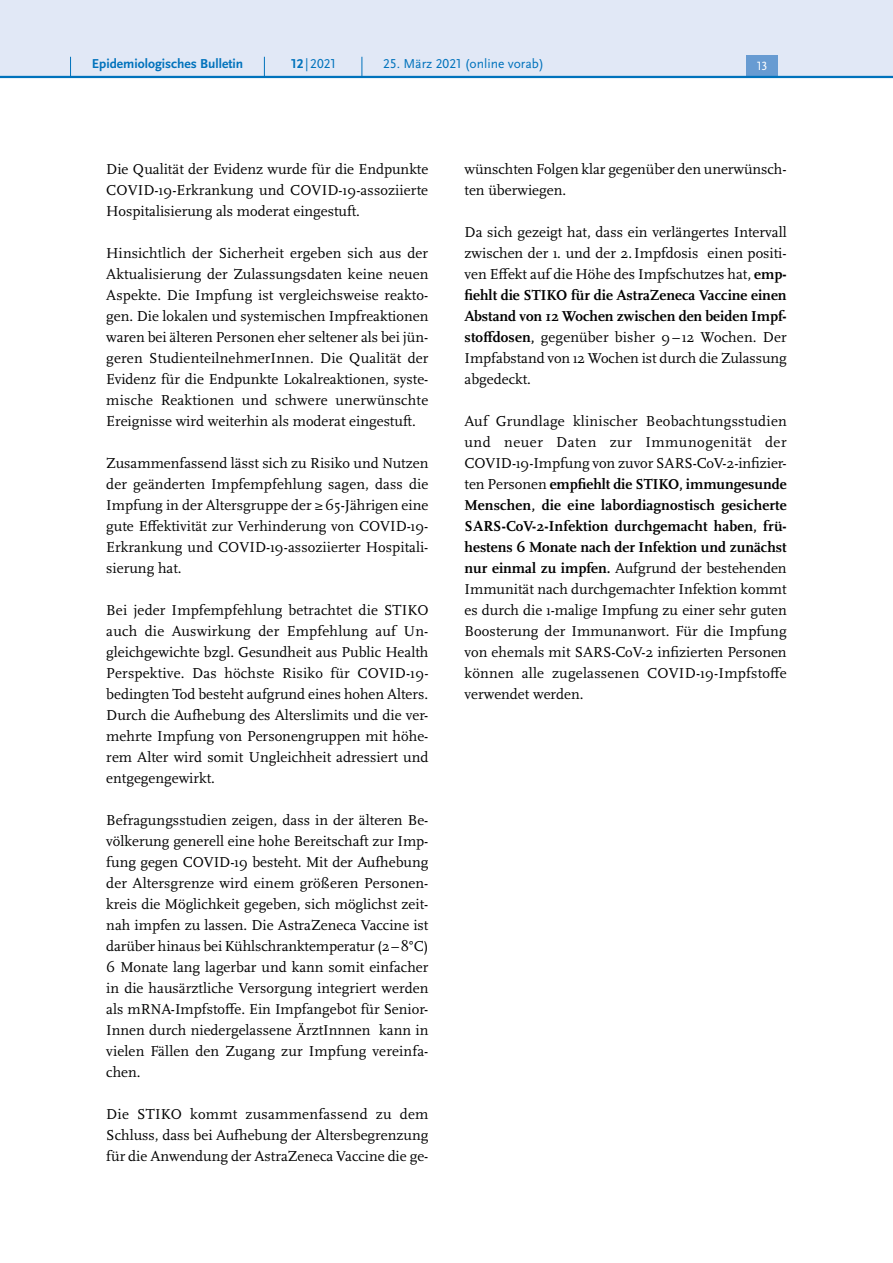
<style>
.page{position:relative;width:893px;height:1263px;background:#fff}
.page>*{position:absolute;margin:0;border:0;box-sizing:border-box;transform-origin:0 0}
.P_-_Fließtext{font:15px/21px "Scala Pro";color:#000;text-align:justify}
.t1{font:13.5px "Scala Sans Pro";color:#0072bc}
.t2{font:700 13.5px "Scala Sans Pro";color:#0072bc}
.t3{font:12.45px "Scala Sans Pro";color:#fff}
.s1{font-weight:700}
</style>
<div class="page">
<div style="left:0;top:0;width:893px;height:77px;background:#e1e8f6"></div>
<div style="left:746px;top:55px;width:32px;height:21px;background:#679bd2"></div>
<hr style="left:0;top:76px;width:893px;height:2px;background:#0072bc">
<svg style="left:70px;top:57px;width:1px;height:19px"></svg>
<svg style="left:264px;top:57px;width:1px;height:19px"></svg>
<svg style="left:362px;top:57px;width:1px;height:19px"></svg>
<p class="t2" style="left:92px;top:55px;width:153px">Epidemiologisches Bulletin</p>
<p class="t1" style="left:291px;top:55px;width:46px"><span class="s1">12</span>|2021</p>
<p class="t1" style="left:383px;top:55px;width:162px">25. März 2021 (online vorab)</p>
<p class="t3" style="left:757px;top:59px;width:12px">13</p>
<p class="P_-_Fließtext" style="left:106px;top:158px;width:324px">Die Qualität der Evidenz wurde für die Endpunkte COVID-19-Erkrankung und COVID-19-assoziierte Hospitalisierung als moderat eingestuft.</p>
<p class="P_-_Fließtext" style="left:106px;top:242px;width:324px">Hinsichtlich der Sicherheit ergeben sich aus der Aktualisierung der Zulassungsdaten keine neuen Aspekte. Die Impfung ist vergleichsweise reakto&shy;gen. Die lokalen und systemischen Impfreaktionen waren bei älteren Personen eher seltener als bei jün&shy;geren StudienteilnehmerInnen. Die Qualität der Evidenz für die Endpunkte Lokalreaktionen, syste&shy;mische Reaktionen und schwere unerwünschte Ereignisse wird weiterhin als moderat eingestuft.</p>
<p class="P_-_Fließtext" style="left:106px;top:452px;width:324px">Zusammenfassend lässt sich zu Risiko und Nutzen der geänderten Impfempfehlung sagen, dass die Impfung in der Altersgruppe der ≥65-Jährigen eine gute Effektivität zur Verhinderung von COVID-19- Erkrankung und COVID-19-assoziierter Hospitali&shy;sierung hat.</p>
<p class="P_-_Fließtext" style="left:106px;top:599px;width:324px">Bei jeder Impfempfehlung betrachtet die STIKO auch die Auswirkung der Empfehlung auf Un&shy;gleichgewichte bzgl. Gesundheit aus Public Health Perspektive. Das höchste Risiko für COVID-19- bedingten Tod besteht aufgrund eines hohen Alters.<br>Durch die Aufhebung des Alterslimits und die ver&shy;mehrte Impfung von Personengruppen mit höhe&shy;rem Alter wird somit Ungleichheit adressiert und entgegengewirkt.</p>
<p class="P_-_Fließtext" style="left:106px;top:809px;width:324px">Befragungsstudien zeigen, dass in der älteren Be&shy;völkerung generell eine hohe Bereitschaft zur Imp&shy;fung gegen COVID-19 besteht. Mit der Aufhebung der Altersgrenze wird einem größeren Personen&shy;kreis die Möglichkeit gegeben, sich möglichst zeit&shy;nah impfen zu lassen. Die AstraZeneca Vaccine ist darüber hinaus bei Kühlschranktemperatur (2–8°C)<br>6 Monate lang lagerbar und kann somit einfacher in die hausärztliche Versorgung integriert werden als mRNA-Impfstoffe. Ein Impfangebot für Senior-Innen durch niedergelassene ÄrztInnnen kann in vielen Fällen den Zugang zur Impfung vereinfa&shy;chen.</p>
<p class="P_-_Fließtext" style="left:106px;top:1103px;width:324px">Die STIKO kommt zusammenfassend zu dem Schluss, dass bei Aufhebung der Altersbegrenzung für die Anwendung der AstraZeneca Vaccine die ge-</p>
<p class="P_-_Fließtext" style="left:465px;top:158px;width:324px">wünschten Folgen klar gegenüber den unerwünsch&shy;ten überwiegen.</p>
<p class="P_-_Fließtext" style="left:465px;top:221px;width:324px">Da sich gezeigt hat, dass ein verlängertes Intervall zwischen der 1. und der 2.Impfdosis einen positi&shy;ven Effekt auf die Höhe des Impfschutzes hat, <span class="s1">emp&shy;fiehlt die STIKO für die AstraZeneca Vaccine einen Abstand von 12 Wochen zwischen den beiden Impf&shy;stoffdosen,</span> gegenüber bisher 9– 12 Wochen. Der Impfabstand von 12 Wochen ist durch die Zulassung abgedeckt.</p>
<p class="P_-_Fließtext" style="left:465px;top:410px;width:324px">Auf Grundlage klinischer Beobachtungsstudien und neuer Daten zur Immunogenität der COVID-19-Impfung von zuvor SARS-CoV-2-infizier&shy;ten Personen <span class="s1">empfiehlt die STIKO, immungesunde Menschen, die eine labordiagnostisch gesicherte SARS-CoV-2-Infektion durchgemacht haben, frü&shy;hestens 6 Monate nach der Infektion und zunächst nur einmal zu impfen.</span> Aufgrund der bestehenden Immunität nach durchgemachter Infektion kommt es durch die 1-malige Impfung zu einer sehr guten Boosterung der Immunanwort. Für die Impfung von ehemals mit SARS-CoV-2 infizierten Personen können alle zugelassenen COVID-19-Impfstoffe verwendet werden.</p>
</div>
